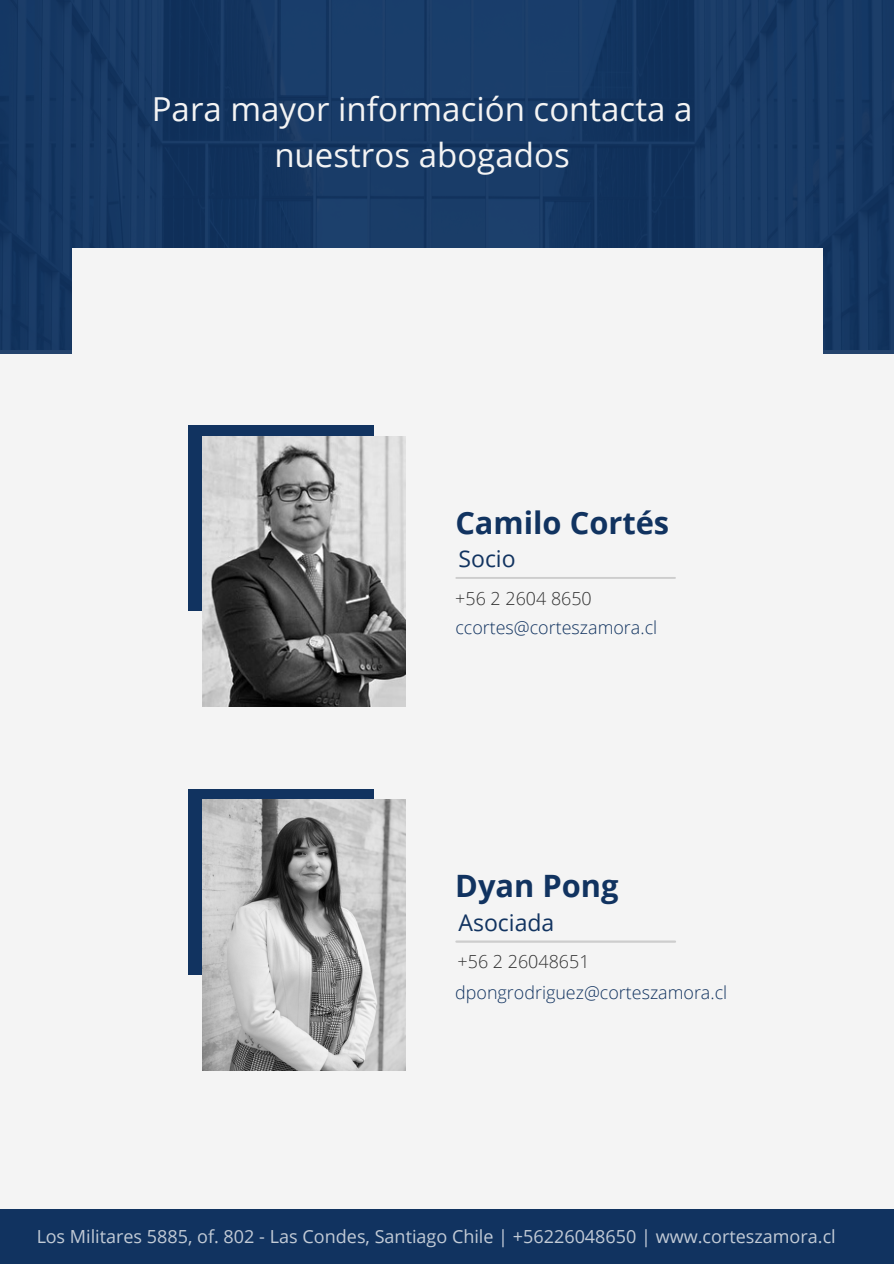
<style>
.page{position:relative;width:894px;height:1264px;background:#fff}
.page>*{position:absolute;margin:0;border:0;box-sizing:border-box;transform-origin:0 0}
.t1{font:33px/46.2px "Open Sans";color:#f4f4f4;text-align:center}
.t2{font:700 30.75px "Open Sans";color:#113360}
.t3{font:22.95px "Open Sans";color:#113360}
.t4{font:18px "Open Sans";color:#fff}
.t5{font:300 17.85px "Open Sans";color:#113360}
.t6{font:300 17.85px "Open Sans";color:#323232}
</style>
<div class="page">
<div style="left:0;top:0;width:893px;height:1263px;background:#f4f4f4"></div>
<div style="left:0;top:0;width:893px;height:354px;background:#113360"></div>
<div style="left:72px;top:248px;width:750px;height:853px;background:#f4f4f4"></div>
<div style="left:189px;top:425px;width:185px;height:186px;background:#113360"></div>
<div style="left:189px;top:789px;width:185px;height:185px;background:#113360"></div>
<img style="left:202px;top:436px;width:203px;height:270px">
<hr style="left:456px;top:577px;width:218px;height:2px;background:#cdcdcd">
<img style="left:202px;top:800px;width:203px;height:270px">
<hr style="left:456px;top:940px;width:218px;height:2px;background:#cdcdcd">
<div style="left:0;top:1208px;width:893px;height:55px;background:#113360"></div>
<p class="t1" style="left:152px;top:85px;width:542px">Para mayor información contacta a nuestros abogados</p>
<p class="t2" style="left:455px;top:501px;width:215px">Camilo Cortés</p>
<p class="t3" style="left:458px;top:542px;width:59px">Socio</p>
<p class="t6" style="left:455px;top:585px;width:138px">+56 2 2604 8650</p>
<p class="t5" style="left:455px;top:615px;width:203px">ccortes@corteszamora.cl</p>
<p class="t2" style="left:455px;top:864px;width:165px">Dyan Pong</p>
<p class="t3" style="left:458px;top:906px;width:97px">Asociada</p>
<p class="t6" style="left:457px;top:949px;width:133px">+56 2 26048651</p>
<p class="t5" style="left:455px;top:979px;width:273px">dpongrodriguez@corteszamora.cl</p>
<p class="t4" style="left:36px;top:1223px;width:800px">Los Militares 5885, of. 802 - Las Condes, Santiago Chile | +56226048650 | www.corteszamora.cl</p>
</div>
